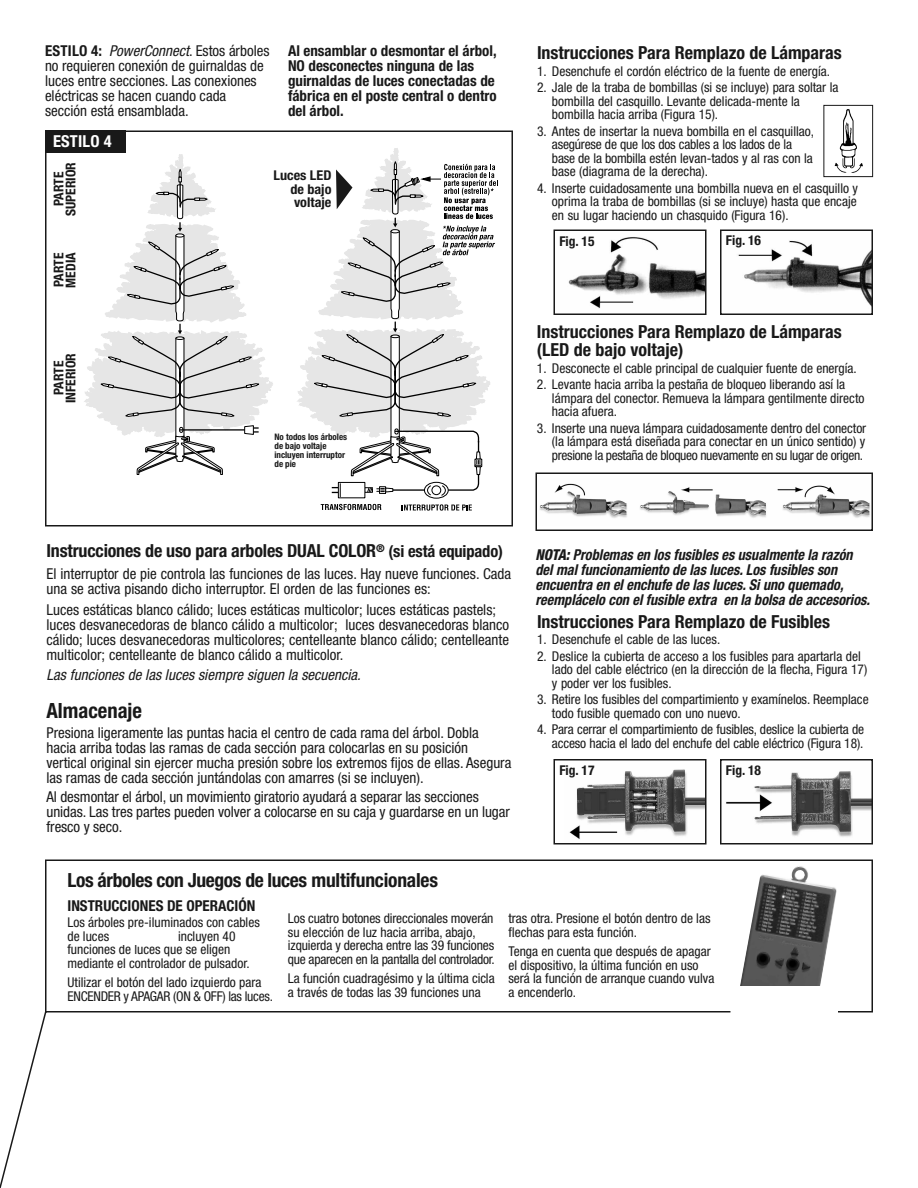
<style>
.page{position:relative;width:918px;height:1188px;background:#fff}
.page>*{position:absolute;margin:0;border:0;box-sizing:border-box;transform-origin:0 0}
.t1{font:700 condensed 21px "Helvetica Neue";color:#191919}
.t2{font:700 condensed 19.5px "Helvetica Neue";letter-spacing:-.02em;color:#191919}
.t3{font:700 condensed 18px/18px "Helvetica Neue";color:#191919}
.t4{font:700 condensed 16.5px "Helvetica Neue";letter-spacing:.015em;color:#fff}
.t5{font:condensed 15px/15px "Helvetica Neue";color:#191919}
.t6{font:italic 700 condensed 15px/15px "Helvetica Neue";color:#191919;scale:.95 1}
.t7{font:700 condensed 15px/15px "Helvetica Neue";color:#191919}
.t8{font:italic condensed 15px "Helvetica Neue";letter-spacing:.005em;color:#191919}
.t9{font:condensed 13.5px/13.5px "Helvetica Neue";color:#191919}
.t10{font:700 condensed 13.5px/12px "Helvetica Neue";color:#191919;text-align:center}
.t11{font:700 condensed 13.5px/13.5px "Helvetica Neue";color:#191919;text-align:justify;scale:1.05 1}
.t12{font:700 condensed 9px/9px "Helvetica Neue";color:#191919}
.s1{font-weight:700}
.s2{font-style:italic}
.s3{font-size:16.5px}
.s4{font-weight:800}
</style>
<div class="page">
<svg style="left:0;top:859px;width:873px;height:329px"></svg>
<img style="left:740px;top:866px;width:98px;height:121px">
<div style="left:424px;top:482px;width:25px;height:17px;border:1px solid #000;border-radius:50%"></div>
<svg style="left:321px;top:504px;width:60px;height:6px"></svg>
<svg style="left:402px;top:504px;width:70px;height:7px"></svg>
<div style="left:45px;top:130px;width:468px;height:396px;border:2px solid #191919"></div>
<svg style="left:84px;top:154px;width:189px;height:321px"></svg>
<svg style="left:297px;top:148px;width:201px;height:349px"></svg>
<div style="left:45px;top:130px;width:81px;height:23px;background:#191919"></div>
<img style="left:568px;top:237px;width:135px;height:72px">
<div style="left:554px;top:230px;width:152px;height:85px;border:2px solid #191919"></div>
<img style="left:738px;top:240px;width:132px;height:65px">
<div style="left:720px;top:230px;width:153px;height:85px;border:2px solid #191919"></div>
<img style="left:834px;top:109px;width:29px;height:64px">
<div style="left:824px;top:105px;width:49px;height:72px;border:1px solid #191919"></div>
<img style="left:569px;top:769px;width:134px;height:70px">
<div style="left:554px;top:759px;width:152px;height:85px;border:2px solid #191919"></div>
<img style="left:726px;top:771px;width:144px;height:66px">
<div style="left:720px;top:759px;width:153px;height:85px;border:2px solid #191919"></div>
<img style="left:539px;top:483px;width:331px;height:35px">
<div style="left:535px;top:472px;width:338px;height:59px;border:2px solid #191919"></div>
<svg style="left:46px;top:1024px;width:827px;height:160px"></svg>
<div style="left:721px;top:1013px;width:9px;height:10px;background:#fff"></div>
<svg style="left:698px;top:1016px;width:146px;height:17px"></svg>
<div style="left:731px;top:987px;width:107px;height:62px;background:#fff"></div>
<div style="left:443px;top:869px;width:148px;height:24px;background:#fff"></div>
<div style="left:111px;top:930px;width:62px;height:15px;background:#fff"></div>
<p class="t5" style="left:45px;top:44px;width:226px"><span class="s1">ESTILO 4:</span> <span class="s2">PowerConnect</span>. Estos árboles no requieren conexión de guirnaldas de luces entre secciones. Las conexiones eléctricas se hacen cuando cada sección está ensamblada.</p>
<p class="t4" style="left:53px;top:135px;width:60px">ESTILO 4</p>
<p class="t7" style="left:288px;top:44px;width:210px">Al ensamblar o desmontar el árbol,<br>NO desconectes ninguna de las guirnaldas de luces conectadas de fábrica en el poste central o dentro del árbol.</p>
<p class="t10" style="left:54px;top:216px;width:55px;rotate:-90deg">PARTE<br>SUPERIOR</p>
<p class="t10" style="left:54px;top:288px;width:37px;text-align:left;rotate:-90deg">PARTE<br>MEDIA</p>
<p class="t10" style="left:54px;top:403px;width:51px;rotate:-90deg">PARTE<br>INFERIOR</p>
<p class="t11" style="left:290px;top:170px;width:41px;text-indent:-17px">Luces LED de bajo voltaje</p>
<p class="t12" style="left:274px;top:434px;width:74px">No todos los árboles de bajo voltaje incluyen interruptor de pie</p>
<h3 class="t3" style="left:537px;top:46px;width:306px">Instrucciones Para Remplazo de Lámparas</h3>
<p class="t9" style="left:537px;top:65px;width:295px">1. Desenchufe el cordón eléctrico de la fuente de energía.</p>
<p class="t9" style="left:552px;top:82px;width:288px;text-indent:-15px">2. Jale de la traba de bombillas (si se incluye) para soltar la bombilla del casquillo. Levante delicada-mente la bombilla hacia arriba (Figura 15).</p>
<p class="t9" style="left:552px;top:125px;width:264px;text-indent:-15px">3. Antes de insertar la nueva bombilla en el casquillao, asegúrese de que los dos cables a los lados de la base de la bombilla estén levan-tados y al ras con la base (diagrama de la derecha).</p>
<p class="t9" style="left:552px;top:182px;width:308px;text-align:justify;text-indent:-15px">4. Inserte cuidadosamente una bombilla nueva en el casquillo y oprima la traba de bombillas (si se incluye) hasta que encaje en su lugar haciendo un chasquido (Figura 16).</p>
<p class="t10" style="left:559px;top:236px;width:37px">Fig. 15</p>
<p class="t10" style="left:726px;top:235px;width:37px">Fig. 16</p>
<h3 class="t3" style="left:537px;top:325px;width:306px">Instrucciones Para Remplazo de Lámparas (LED de bajo voltaje)</h3>
<p class="t9" style="left:537px;top:362px;width:321px">1. Desconecte el cable principal de cualquier fuente de energía.</p>
<p class="t9" style="left:552px;top:379px;width:314px;text-indent:-15px">2. Levante hacia arriba la pestaña de bloqueo liberando así la lámpara del conector. Remueva la lámpara gentilmente directo hacia afuera.</p>
<p class="t9" style="left:552px;top:422px;width:316px;text-align:justify;text-indent:-15px">3. Inserte una nueva lámpara cuidadosamente dentro del conector (la lámpara está diseñada para conectar en un único sentido) y presione la pestaña de bloqueo nuevamente en su lugar de origen.</p>
<h3 class="t3" style="left:46px;top:544px;width:458px">Instrucciones de uso para arboles DUAL COLOR<sup>®</sup> <span class="s3">(si está equipado)</span></h3>
<p class="t5" style="left:46px;top:568px;width:466px">El interruptor de pie controla las funciones de las luces. Hay nueve funciones. Cada una se activa pisando dicho interruptor. El orden de las funciones es:</p>
<p class="t5" style="left:46px;top:604px;width:464px">Luces estáticas blanco cálido; luces estáticas multicolor; luces estáticas pastels; luces desvanecedoras de blanco cálido a multicolor; luces desvanecedoras blanco cálido; luces desvanecedoras multicolores; centelleante blanco cálido; centelleante multicolor; centelleante de blanco cálido a multicolor.</p>
<p class="t8" style="left:46px;top:669px;width:316px">Las funciones de las luces siempre siguen la secuencia.</p>
<h1 class="t1" style="left:47px;top:704px;width:97px">Almacenaje</h1>
<p class="t5" style="left:46px;top:726px;width:466px">Presiona ligeramente las puntas hacia el centro de cada rama del árbol. Dobla hacia arriba todas las ramas de cada sección para colocarlas en su posición vertical original sin ejercer mucha presión sobre los extremos fijos de ellas. Asegura las ramas de cada sección juntándolas con amarres (si se incluyen).</p>
<p class="t5" style="left:46px;top:791px;width:465px">Al desmontar el árbol, un movimiento giratorio ayudará a separar las secciones unidas. Las tres partes pueden volver a colocarse en su caja y guardarse en un lugar fresco y seco.</p>
<h2 class="t2" style="left:68px;top:873px;width:372px">Los árboles con Juegos de luces multifuncionales</h2>
<p class="t6" style="left:536px;top:548px;width:354px"><span class="s4">NOTA:</span> Problemas en los fusibles es usualmente la razón del mal funcionamiento de las luces. Los fusibles son encuentra en el enchufe de las luces. Si uno quemado, reemplácelo con el fusible extra en la bolsa de accesorios.</p>
<h3 class="t3" style="left:537px;top:614px;width:295px">Instrucciones Para Remplazo de Fusibles</h3>
<p class="t9" style="left:537px;top:634px;width:185px">1. Desenchufe el cable de las luces.</p>
<p class="t9" style="left:552px;top:650px;width:317px;text-indent:-15px">2. Deslice la cubierta de acceso a los fusibles para apartarla del lado del cable eléctrico (en la dirección de la flecha, Figura 17) y poder ver los fusibles.</p>
<p class="t9" style="left:552px;top:694px;width:318px;text-indent:-15px">3. Retire los fusibles del compartimiento y examínelos. Reemplace todo fusible quemado con uno nuevo.</p>
<p class="t9" style="left:537px;top:724px;width:329px;text-align:right">4. Para cerrar el compartimiento de fusibles, deslice la cubierta de acceso hacia el lado del enchufe del cable eléctrico (Figura 18).</p>
<p class="t10" style="left:559px;top:765px;width:37px">Fig. 17</p>
<p class="t10" style="left:726px;top:765px;width:37px">Fig. 18</p>
<p class="t7" style="left:68px;top:899px;width:189px">INSTRUCCIONES DE OPERACIÓN</p>
<p class="t9" style="left:68px;top:917px;width:194px">Los árboles pre-iluminados con cables de luces</p>
<p class="t9" style="left:68px;top:930px;width:184px;text-indent:111px">incluyen 40 funciones de luces que se eligen mediante el controlador de pulsador.</p>
<p class="t9" style="left:68px;top:977px;width:207px">Utilizar el botón del lado izquierdo para<br>ENCENDER y APAGAR (ON &amp; OFF) las luces.</p>
<p class="t9" style="left:288px;top:913px;width:208px">Los cuatro botones direccionales moverán su elección de luz hacia arriba, abajo, izquierda y derecha entre las 39 funciones que aparecen en la pantalla del controlador.</p>
<p class="t9" style="left:288px;top:973px;width:208px">La función cuadragésimo y la última cicla a través de todas las 39 funciones una</p>
<p class="t9" style="left:508px;top:913px;width:204px">tras otra. Presione el botón dentro de las flechas para esta función.</p>
<p class="t9" style="left:508px;top:946px;width:207px">Tenga en cuenta que después de apagar el dispositivo, la última función en uso será la función de arranque cuando vulva a encenderlo.</p>
</div>
